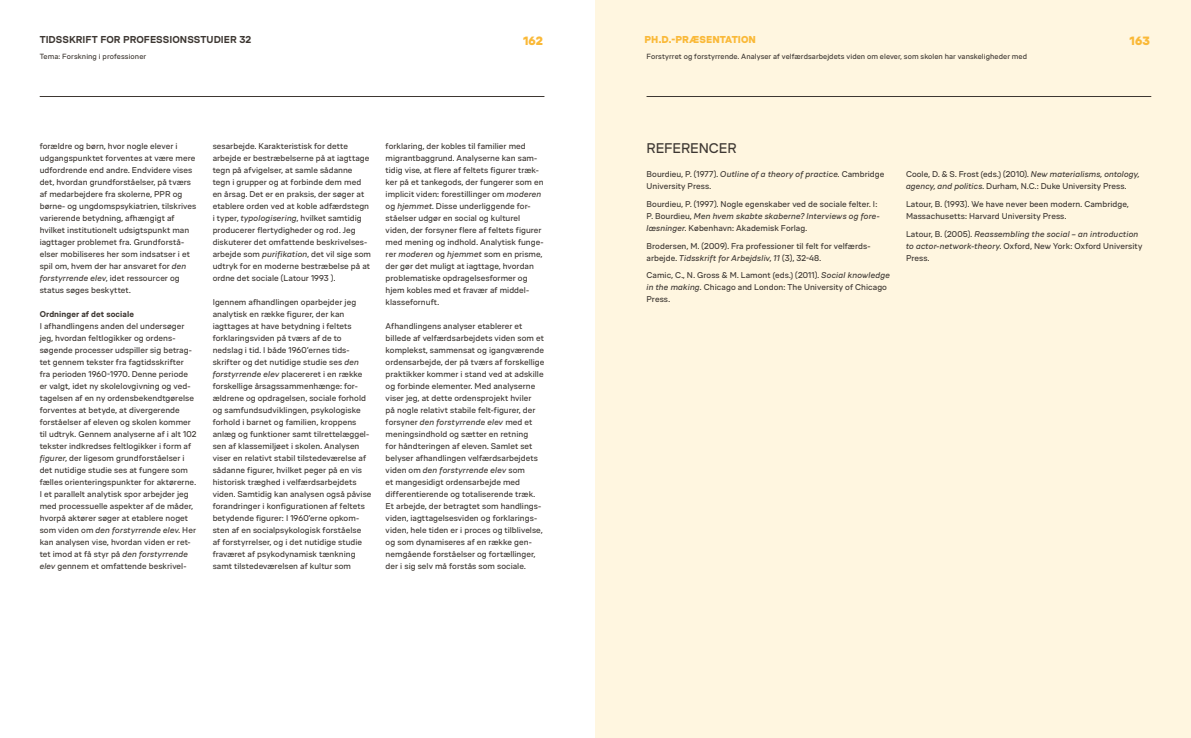
<style>
.page{position:relative;width:1191px;height:738px;background:#fff}
.page>*{position:absolute;margin:0;border:0;box-sizing:border-box;transform-origin:0 0}
.t1{font:14px "VIA Type";letter-spacing:-.01em;color:#3d3732}
.t2{font:900 12px "VIA Type";letter-spacing:-.005em;color:#fab938}
.t3{font:700 10px "VIA Type";letter-spacing:.005em;color:#3d3732}
.t4{font:900 10px "VIA Type";color:#fab938}
.t5{font:8.4px/12px "VIA Type";letter-spacing:.005em;color:#3d3732}
.t6{font:italic 8.4px/12px "VIA Type";letter-spacing:.005em;color:#3d3732}
.t7{font:700 8.4px "VIA Type";letter-spacing:.01em;color:#3d3732}
.t8{font:7.5px "VIA Type";letter-spacing:.01em;color:#3d3732}
.s1{font-style:italic}
.s2{font-style:normal}
</style>
<div class="page">
<div style="left:595px;top:0;width:596px;height:737px;background:#fff6e0"></div>
<hr style="left:646px;top:96px;width:505px;height:1px;background:#3d3732">
<hr style="left:40px;top:96px;width:504px;height:1px;background:#3d3732">
<p class="t3" style="left:40px;top:34px;width:213px">TIDSSKRIFT FOR PROFESSIONSSTUDIER 32</p>
<h2 class="t2" style="left:523px;top:34px;width:21px">162</h2>
<h2 class="t2" style="left:1129px;top:34px;width:22px">163</h2>
<p class="t8" style="left:40px;top:52px;width:108px">Tema: Forskning i professioner</p>
<p class="t4" style="left:644px;top:34px;width:113px">PH.D.-PRÆSENTATION</p>
<p class="t8" style="left:646px;top:52px;width:382px">Forstyrret og forstyrrende. Analyser af velfærdsarbejdets viden om elever, som skolen har vanskeligheder med</p>
<p class="t5" style="left:40px;top:140px;width:158px">forældre og børn, hvor nogle elever i udgangspunktet forventes at være mere udfordrende end andre. Endvidere vises det, hvordan grundforståelser, på tværs af medarbejdere fra skolerne, PPR og børne- og ungdomspsykiatrien, tilskrives varierende betydning, afhængigt af hvilket institutionelt udsigtspunkt man iagttager problemet fra. Grundforstå&shy;elser mobiliseres her som indsatser i et spil om, hvem der har ansvaret for <span class="s1">den forstyrrende elev</span>, idet ressourcer og status søges beskyttet.</p>
<p class="t7" style="left:40px;top:309px;width:96px">Ordninger af det sociale</p>
<p class="t5" style="left:40px;top:320px;width:158px">I afhandlingens anden del undersøger jeg, hvordan feltlogikker og ordens&shy;søgende processer udspiller sig betrag&shy;tet gennem tekster fra fagtidsskrifter<br>fra perioden 1960-1970. Denne periode er valgt, idet ny skolelovgivning og ved&shy;tagelsen af en ny ordensbekendtgørelse forventes at betyde, at divergerende forståelser af eleven og skolen kommer til udtryk. Gennem analyserne af i alt 102 tekster indkredses feltlogikker i form af <span class="s1">figurer</span>, der ligesom grundforståelser i det nutidige studie ses at fungere som fælles orienteringspunkter for aktørerne.<br>I et parallelt analytisk spor arbejder jeg med processuelle aspekter af de måder, hvorpå aktører søger at etablere noget som viden om <span class="s1">den forstyrrende elev</span>. Her kan analysen vise, hvordan viden er ret&shy;tet imod at få styr på <span class="s1">den forstyrrende elev</span> gennem et omfattende beskrivel-</p>
<p class="t5" style="left:213px;top:140px;width:160px">sesarbejde. Karakteristisk for dette arbejde er bestræbelserne på at iagttage tegn på afvigelser, at samle sådanne tegn i grupper og at forbinde dem med en årsag. Det er en praksis, der søger at etablere orden ved at koble adfærdstegn i typer, <span class="s1">typologisering</span>, hvilket samtidig producerer flertydigheder og rod. Jeg diskuterer det omfattende beskrivelses&shy;arbejde som <span class="s1">purifikation</span>, det vil sige som udtryk for en moderne bestræbelse på at ordne det sociale (Latour 1993 ).</p>
<p class="t5" style="left:213px;top:296px;width:160px">Igennem afhandlingen oparbejder jeg analytisk en række figurer, der kan iagttages at have betydning i feltets forklaringsviden på tværs af de to nedslag i tid. I både 1960’ernes tids&shy;skrifter og det nutidige studie ses <span class="s1">den forstyrrende elev</span> placereret i en række forskellige årsagssammenhænge: for&shy;ældrene og opdragelsen, sociale forhold og samfundsudviklingen, psykologiske forhold i barnet og familien, kroppens anlæg og funktioner samt tilrettelæggel&shy;sen af klassemiljøet i skolen. Analysen viser en relativt stabil tilstedeværelse af sådanne figurer, hvilket peger på en vis historisk træghed i velfærdsarbejdets viden. Samtidig kan analysen også påvise forandringer i konfigurationen af feltets betydende figurer: I 1960’erne opkom&shy;sten af en socialpsykologisk forståelse<br>af forstyrrelser, og i det nutidige studie fraværet af psykodynamisk tænkning samt tilstedeværelsen af kultur som</p>
<p class="t5" style="left:386px;top:140px;width:160px">forklaring, der kobles til familier med migrantbaggrund. Analyserne kan sam&shy;tidig vise, at flere af feltets figurer træk&shy;ker på et tankegods, der fungerer som en implicit viden: forestillinger om <span class="s1">moderen </span>og <span class="s1">hjemmet</span>. Disse underliggende for&shy;ståelser udgør en social og kulturel viden, der forsyner flere af feltets figurer med mening og indhold. Analytisk funge&shy;rer <span class="s1">moderen</span> og <span class="s1">hjemmet</span> som en prisme, der gør det muligt at iagttage, hvordan problematiske opdragelsesformer og hjem kobles med et fravær af middel&shy;klassefornuft.</p>
<p class="t5" style="left:386px;top:320px;width:160px">Afhandlingens analyser etablerer et billede af velfærdsarbejdets viden som et komplekst, sammensat og igangværende ordensarbejde, der på tværs af forskellige praktikker kommer i stand ved at adskille og forbinde elementer. Med analyserne viser jeg, at dette ordensprojekt hviler<br>på nogle relativt stabile felt-figurer, der forsyner <span class="s1">den forstyrrende elev</span> med et meningsindhold og sætter en retning<br>for håndteringen af eleven. Samlet set belyser afhandlingen velfærdsarbejdets viden om <span class="s1">den forstyrrende elev</span> som<br>et mangesidigt ordensarbejde med differentierende og totaliserende træk.<br>Et arbejde, der betragtet som handlings&shy;viden, iagttagelsesviden og forklarings&shy;viden, hele tiden er i proces og tilblivelse, og som dynamiseres af en række gen&shy;nemgående forståelser og fortællinger, der i sig selv må forstås som sociale.</p>
<h1 class="t1" style="left:646px;top:140px;width:92px">REFERENCER</h1>
<p class="t5" style="left:646px;top:168px;width:239px">Bourdieu, P. (1977). <span class="s1">Outline of a theory of practice</span>. Cambridge<br>University Press.</p>
<p class="t5" style="left:646px;top:198px;width:235px">Bourdieu, P. (1997). Nogle egenskaber ved de sociale felter. I:<br>P. Bourdieu, <span class="s1">Men hvem skabte skaberne? Interviews og fore&shy;læsninger</span>. København: Akademisk Forlag.</p>
<p class="t5" style="left:646px;top:239px;width:225px">Brodersen, M. (2009). Fra professioner til felt for velfærds&shy;arbejde. <span class="s1">Tidsskrift for Arbejdsliv</span>, <span class="s1">11</span> (3), 32-48.</p>
<p class="t5" style="left:646px;top:269px;width:245px">Camic, C., N. Gross &amp; M. Lamont (eds.) (2011). <span class="s1">Social knowledge in the making.</span> Chicago and London: The University of Chicago<br>Press.</p>
<p class="t5" style="left:906px;top:168px;width:235px">Coole, D. &amp; S. Frost (eds.) (2010). <span class="s1">New materialisms, ontology, agency, and politics</span>. Durham, N.C.: Duke University Press.</p>
<p class="t5" style="left:906px;top:198px;width:224px">Latour, B. (1993). We have never been modern. Cambridge,<br>Massachusetts: Harvard University Press.</p>
<p class="t6" style="left:906px;top:227px;width:238px"><span class="s2">Latour, B. (2005).</span> Reassembling the social – an introduction to actor-network-theory<span class="s2">. Oxford, New York: Oxford University<br>Press.</span></p>
</div>
